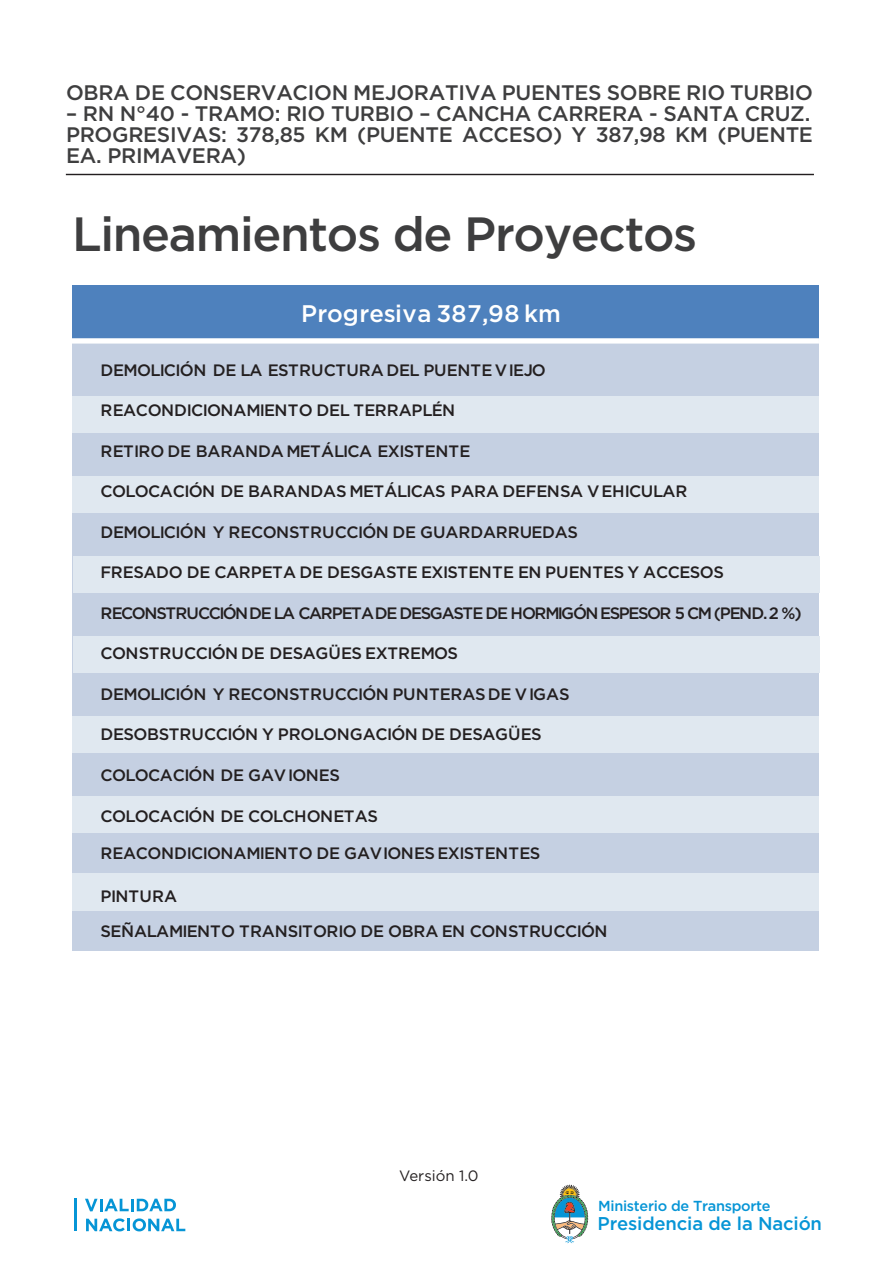
<style>
.page{position:relative;width:893px;height:1263px;background:#fff}
.page>*{position:absolute;margin:0;border:0;box-sizing:border-box;transform-origin:0 0}
.t1{font:500 48px "Gotham";letter-spacing:-.03em;color:#3e3e3f}
.t2{font:500 24px "Gotham";letter-spacing:.02em;color:#fff}
.t3{font:500 21px/21px "Gotham";letter-spacing:-.015em;color:#3e3e3f}
.t4{font:500 18.45px "Gotham";letter-spacing:-.01em;color:#0695d6}
.t5{font:500 16.5px/35.1px "Gotham";letter-spacing:-.03em;color:#231f20}
.t6{font:500 16.5px "Gotham";letter-spacing:-.09em;color:#231f20}
.t7{font:15px "Gotham";color:#231f20}
.t8{font:500 14.55px "Gotham";letter-spacing:-.02em;color:#0695d6}
</style>
<div class="page">
<svg style="left:85px;top:1198px;width:91px;height:13px"></svg>
<svg style="left:86px;top:1218px;width:99px;height:13px"></svg>
<hr style="left:74px;top:1198px;width:3px;height:33px;background:#0695d6">
<svg style="left:551px;top:1185px;width:37px;height:58px"></svg>
<div style="left:72px;top:285px;width:747px;height:56px;background:#4e81bd"></div>
<div style="left:72px;top:341px;width:747px;height:609px;background:#c5d0e2"></div>
<div style="left:71px;top:338px;width:748px;height:6px;background:#fff"></div>
<div style="left:72px;top:396px;width:747px;height:36px;background:#e0e8f0"></div>
<div style="left:72px;top:476px;width:747px;height:36px;background:#e0e8f0"></div>
<div style="left:73px;top:556px;width:747px;height:36px;background:#e0e8f0"></div>
<div style="left:73px;top:636px;width:747px;height:37px;background:#e0e8f0"></div>
<div style="left:72px;top:716px;width:747px;height:37px;background:#e0e8f0"></div>
<div style="left:72px;top:797px;width:747px;height:36px;background:#e0e8f0"></div>
<div style="left:72px;top:873px;width:747px;height:37px;background:#e0e8f0"></div>
<hr style="left:66px;top:174px;width:748px;height:1px;background:#231f20">
<p class="t3" style="left:66px;top:82px;width:748px">OBRA DE CONSERVACION MEJORATIVA PUENTES SOBRE RIO TURBIO</p>
<p class="t3" style="left:66px;top:103px;width:748px">– RN N°40 - TRAMO: RIO TURBIO – CANCHA CARRERA - SANTA CRUZ.<br>PROGRESIVAS: 378,85 KM (PUENTE ACCESO) Y 387,98 KM (PUENTE<br>EA. PRIMAVERA)</p>
<h1 class="t1" style="left:72px;top:203px;width:627px">Lineamientos de Proyectos</h1>
<h2 class="t2" style="left:301px;top:297px;width:261px">Progresiva 387,98 km</h2>
<p class="t5" style="left:101px;top:352px;width:447px">DEMOLICIÓN DE LA ESTRUCTURA DEL PUENTEVIEJO</p>
<p class="t5" style="left:101px;top:393px;width:356px">REACONDICIONAMIENTO DEL TERRAPLÉN</p>
<p class="t5" style="left:101px;top:433px;width:371px">RETIRO DE BARANDA METÁLICA EXISTENTE</p>
<p class="t5" style="left:101px;top:474px;width:588px">COLOCACIÓN DE BARANDAS METÁLICAS PARA DEFENSA VEHICULAR</p>
<p class="t5" style="left:101px;top:514px;width:479px">DEMOLICIÓN Y RECONSTRUCCIÓN DE GUARDARRUEDAS</p>
<p class="t5" style="left:101px;top:554px;width:625px">FRESADO DE CARPETA DE DESGASTE EXISTENTE EN PUENTES Y ACCESOS</p>
<p class="t6" style="left:101px;top:602px;width:703px">RECONSTRUCCIÓNDE LA CARPETADE DESGASTE DE HORMIGÓN ESPESOR 5 CM (PEND.2 %)</p>
<p class="t5" style="left:101px;top:636px;width:359px">CONSTRUCCIÓN DE DESAGÜES EXTREMOS</p>
<p class="t5" style="left:101px;top:676px;width:470px">DEMOLICIÓN Y RECONSTRUCCIÓN PUNTERASDE VIGAS</p>
<p class="t5" style="left:101px;top:717px;width:443px">DESOBSTRUCCIÓN Y PROLONGACIÓN DE DESAGÜES</p>
<p class="t5" style="left:101px;top:757px;width:241px">COLOCACIÓN DE GAVIONES</p>
<p class="t5" style="left:101px;top:798px;width:279px">COLOCACIÓN DE COLCHONETAS</p>
<p class="t5" style="left:101px;top:835px;width:441px">REACONDICIONAMIENTO DE GAVIONESEXISTENTES</p>
<p class="t5" style="left:101px;top:878px;width:509px">PINTURA<br>SEÑALAMIENTO TRANSITORIO DE OBRA EN CONSTRUCCIÓN</p>
<p class="t7" style="left:399px;top:1166px;width:81px">Versión 1.0</p>
<p class="t8" style="left:598px;top:1197px;width:174px">Ministerio de Transporte</p>
<p class="t4" style="left:598px;top:1211px;width:226px">Presidencia de la Nación</p>
</div>
